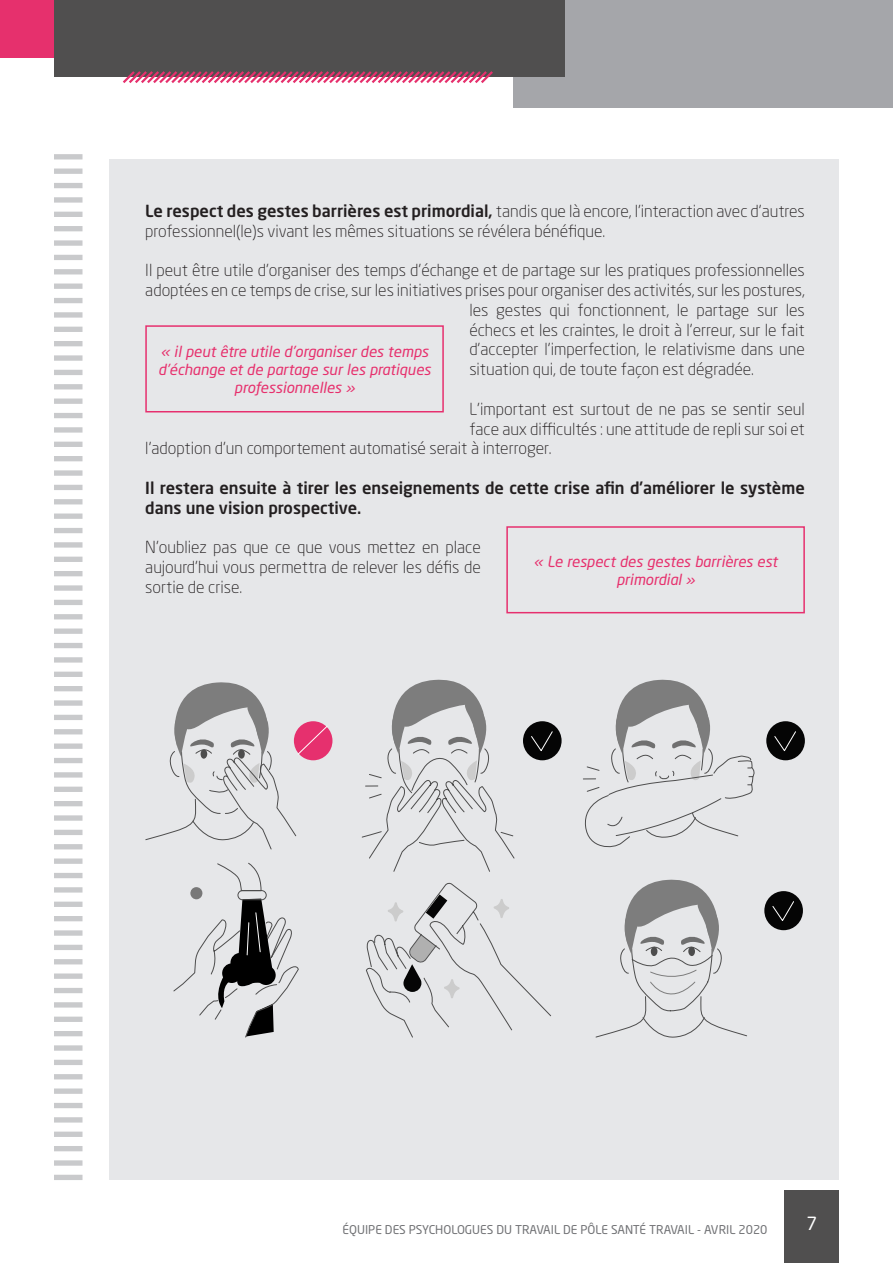
<style>
.page{position:relative;width:893px;height:1263px;background:#fff}
.page>*{position:absolute;margin:0;border:0;box-sizing:border-box;transform-origin:0 0}
.t1{font:18px "Neo Sans Std";color:#fff}
.t2{font:300 16.5px/19.8px "Neo Sans Std";color:#231f20}
.t3{font:500 16.5px/19.8px "Neo Sans Std";color:#231f20}
.t4{font:italic 15px/18px "Neo Sans Std";color:#e6306d;text-align:center}
.t5{font:12px "Neo Sans Std";color:#717275}
.s1{font-weight:500}
</style>
<div class="page">
<div style="left:109px;top:160px;width:729px;height:1020px;background:#e6e7e9"></div>
<div style="left:54px;top:154px;width:28px;height:5px;background:#c9cacc"></div>
<div style="left:54px;top:169px;width:28px;height:5px;background:#c9cacc"></div>
<div style="left:54px;top:183px;width:28px;height:5px;background:#c9cacc"></div>
<div style="left:54px;top:197px;width:28px;height:6px;background:#c9cacc"></div>
<div style="left:54px;top:212px;width:28px;height:5px;background:#c9cacc"></div>
<div style="left:54px;top:226px;width:28px;height:5px;background:#c9cacc"></div>
<div style="left:54px;top:240px;width:28px;height:6px;background:#c9cacc"></div>
<div style="left:54px;top:255px;width:28px;height:5px;background:#c9cacc"></div>
<div style="left:54px;top:269px;width:28px;height:5px;background:#c9cacc"></div>
<div style="left:54px;top:283px;width:28px;height:6px;background:#c9cacc"></div>
<div style="left:54px;top:298px;width:28px;height:5px;background:#c9cacc"></div>
<div style="left:54px;top:312px;width:28px;height:6px;background:#c9cacc"></div>
<div style="left:54px;top:327px;width:28px;height:5px;background:#c9cacc"></div>
<div style="left:54px;top:341px;width:28px;height:5px;background:#c9cacc"></div>
<div style="left:54px;top:355px;width:28px;height:6px;background:#c9cacc"></div>
<div style="left:54px;top:370px;width:28px;height:5px;background:#c9cacc"></div>
<div style="left:54px;top:384px;width:28px;height:5px;background:#c9cacc"></div>
<div style="left:54px;top:398px;width:28px;height:6px;background:#c9cacc"></div>
<div style="left:54px;top:413px;width:28px;height:5px;background:#c9cacc"></div>
<div style="left:54px;top:427px;width:28px;height:6px;background:#c9cacc"></div>
<div style="left:54px;top:442px;width:28px;height:5px;background:#c9cacc"></div>
<div style="left:54px;top:456px;width:28px;height:5px;background:#c9cacc"></div>
<div style="left:54px;top:470px;width:28px;height:6px;background:#c9cacc"></div>
<div style="left:54px;top:485px;width:28px;height:5px;background:#c9cacc"></div>
<div style="left:54px;top:499px;width:28px;height:5px;background:#c9cacc"></div>
<div style="left:54px;top:513px;width:28px;height:6px;background:#c9cacc"></div>
<div style="left:54px;top:528px;width:28px;height:5px;background:#c9cacc"></div>
<div style="left:54px;top:542px;width:28px;height:6px;background:#c9cacc"></div>
<div style="left:54px;top:557px;width:28px;height:5px;background:#c9cacc"></div>
<div style="left:54px;top:571px;width:28px;height:5px;background:#c9cacc"></div>
<div style="left:54px;top:585px;width:28px;height:6px;background:#c9cacc"></div>
<div style="left:54px;top:600px;width:28px;height:5px;background:#c9cacc"></div>
<div style="left:54px;top:614px;width:28px;height:5px;background:#c9cacc"></div>
<div style="left:54px;top:628px;width:28px;height:6px;background:#c9cacc"></div>
<div style="left:54px;top:643px;width:28px;height:5px;background:#c9cacc"></div>
<div style="left:54px;top:657px;width:28px;height:6px;background:#c9cacc"></div>
<div style="left:54px;top:672px;width:28px;height:5px;background:#c9cacc"></div>
<div style="left:54px;top:686px;width:28px;height:5px;background:#c9cacc"></div>
<div style="left:54px;top:700px;width:28px;height:6px;background:#c9cacc"></div>
<div style="left:54px;top:715px;width:28px;height:5px;background:#c9cacc"></div>
<div style="left:54px;top:729px;width:28px;height:5px;background:#c9cacc"></div>
<div style="left:54px;top:743px;width:28px;height:6px;background:#c9cacc"></div>
<div style="left:54px;top:758px;width:28px;height:5px;background:#c9cacc"></div>
<div style="left:54px;top:772px;width:28px;height:5px;background:#c9cacc"></div>
<div style="left:54px;top:787px;width:28px;height:5px;background:#c9cacc"></div>
<div style="left:54px;top:801px;width:28px;height:5px;background:#c9cacc"></div>
<div style="left:54px;top:815px;width:28px;height:6px;background:#c9cacc"></div>
<div style="left:54px;top:830px;width:28px;height:5px;background:#c9cacc"></div>
<div style="left:54px;top:844px;width:28px;height:5px;background:#c9cacc"></div>
<div style="left:54px;top:858px;width:28px;height:6px;background:#c9cacc"></div>
<div style="left:54px;top:873px;width:28px;height:5px;background:#c9cacc"></div>
<div style="left:54px;top:887px;width:28px;height:5px;background:#c9cacc"></div>
<div style="left:54px;top:902px;width:28px;height:5px;background:#c9cacc"></div>
<div style="left:54px;top:916px;width:28px;height:5px;background:#c9cacc"></div>
<div style="left:54px;top:930px;width:28px;height:6px;background:#c9cacc"></div>
<div style="left:54px;top:945px;width:28px;height:5px;background:#c9cacc"></div>
<div style="left:54px;top:959px;width:28px;height:5px;background:#c9cacc"></div>
<div style="left:54px;top:973px;width:28px;height:6px;background:#c9cacc"></div>
<div style="left:54px;top:988px;width:28px;height:5px;background:#c9cacc"></div>
<div style="left:54px;top:1002px;width:28px;height:5px;background:#c9cacc"></div>
<div style="left:54px;top:1016px;width:28px;height:6px;background:#c9cacc"></div>
<div style="left:54px;top:1031px;width:28px;height:5px;background:#c9cacc"></div>
<div style="left:54px;top:1045px;width:28px;height:6px;background:#c9cacc"></div>
<div style="left:54px;top:1060px;width:28px;height:5px;background:#c9cacc"></div>
<div style="left:54px;top:1074px;width:28px;height:5px;background:#c9cacc"></div>
<div style="left:54px;top:1088px;width:28px;height:6px;background:#c9cacc"></div>
<div style="left:54px;top:1103px;width:28px;height:5px;background:#c9cacc"></div>
<div style="left:54px;top:1117px;width:28px;height:5px;background:#c9cacc"></div>
<div style="left:54px;top:1131px;width:28px;height:6px;background:#c9cacc"></div>
<div style="left:54px;top:1146px;width:28px;height:5px;background:#c9cacc"></div>
<div style="left:54px;top:1160px;width:28px;height:6px;background:#c9cacc"></div>
<div style="left:54px;top:1175px;width:28px;height:5px;background:#c9cacc"></div>
<div style="left:145px;top:325px;width:299px;height:87px;border:2px solid #e6306e"></div>
<svg style="left:173px;top:862px;width:126px;height:176px"></svg>
<div style="left:294px;top:721px;width:38px;height:39px;background:#e6306e;border-radius:50%"></div>
<svg style="left:145px;top:682px;width:183px;height:168px"></svg>
<svg style="left:361px;top:679px;width:154px;height:193px"></svg>
<div style="left:523px;top:721px;width:39px;height:39px;background:#050505;border-radius:50%"></div>
<svg style="left:531px;top:731px;width:22px;height:20px"></svg>
<div style="left:766px;top:721px;width:39px;height:39px;background:#050505;border-radius:50%"></div>
<svg style="left:774px;top:731px;width:22px;height:21px"></svg>
<svg style="left:583px;top:679px;width:172px;height:169px"></svg>
<svg style="left:366px;top:882px;width:185px;height:156px"></svg>
<div style="left:764px;top:891px;width:39px;height:39px;background:#050505;border-radius:50%"></div>
<svg style="left:772px;top:901px;width:22px;height:20px"></svg>
<svg style="left:595px;top:879px;width:152px;height:159px"></svg>
<div style="left:506px;top:526px;width:299px;height:87px;border:2px solid #e6306e"></div>
<div style="left:513px;top:0;width:380px;height:107px;background:#a5a6aa"></div>
<div style="left:0;top:0;width:144px;height:57px;background:#e6306d"></div>
<div style="left:54px;top:0;width:510px;height:77px;background:#504f4f"></div>
<svg style="left:123px;top:71px;width:370px;height:12px"></svg>
<div style="left:784px;top:1191px;width:55px;height:72px;background:#504f4f"></div>
<p class="t2" style="left:145px;top:201px;width:661px"><span class="s1">Le respect des gestes barrières est primordial,</span> tandis que là encore, l’interaction avec d’autres professionnel(le)s vivant les mêmes situations se révélera bénéfique.</p>
<p class="t2" style="left:145px;top:260px;width:661px">Il peut être utile d’organiser des temps d’échange et de partage sur les pratiques professionnelles</p>
<p class="t2" style="left:145px;top:280px;width:661px">adoptées en ce temps de crise, sur les initiatives prises pour organiser des activités, sur les postures,</p>
<p class="t2" style="left:469px;top:300px;width:337px">les gestes qui fonctionnent, le partage sur les</p>
<p class="t2" style="left:469px;top:319px;width:337px">échecs et les craintes, le droit à l’erreur, sur le fait</p>
<p class="t2" style="left:469px;top:339px;width:337px">d’accepter l’imperfection, le relativisme dans une</p>
<p class="t2" style="left:469px;top:359px;width:286px">situation qui, de toute façon est dégradée.</p>
<p class="t2" style="left:469px;top:399px;width:337px">L’important est surtout de ne pas se sentir seul</p>
<p class="t2" style="left:469px;top:418px;width:337px">face aux difficultés : une attitude de repli sur soi et</p>
<p class="t2" style="left:145px;top:438px;width:408px">l’adoption d’un comportement automatisé serait à interroger.</p>
<p class="t3" style="left:145px;top:478px;width:661px">Il restera ensuite à tirer les enseignements de cette crise afin d’améliorer le système dans une vision prospective.</p>
<p class="t2" style="left:145px;top:537px;width:337px;text-align:justify">N’oubliez pas que ce que vous mettez en place aujourd’hui vous permettra de relever les défis de sortie de crise.</p>
<p class="t4" style="left:158px;top:342px;width:274px">« il peut être utile d’organiser des temps d’échange et de partage sur les pratiques professionnelles »</p>
<p class="t4" style="left:534px;top:552px;width:245px">« Le respect des gestes barrières est primordial »</p>
<p class="t5" style="left:343px;top:1222px;width:426px">ÉQUIPE DES PSYCHOLOGUES DU TRAVAIL DE PÔLE SANTÉ TRAVAIL - AVRIL 2020</p>
<p class="t1" style="left:806px;top:1212px;width:12px">7</p>
</div>
